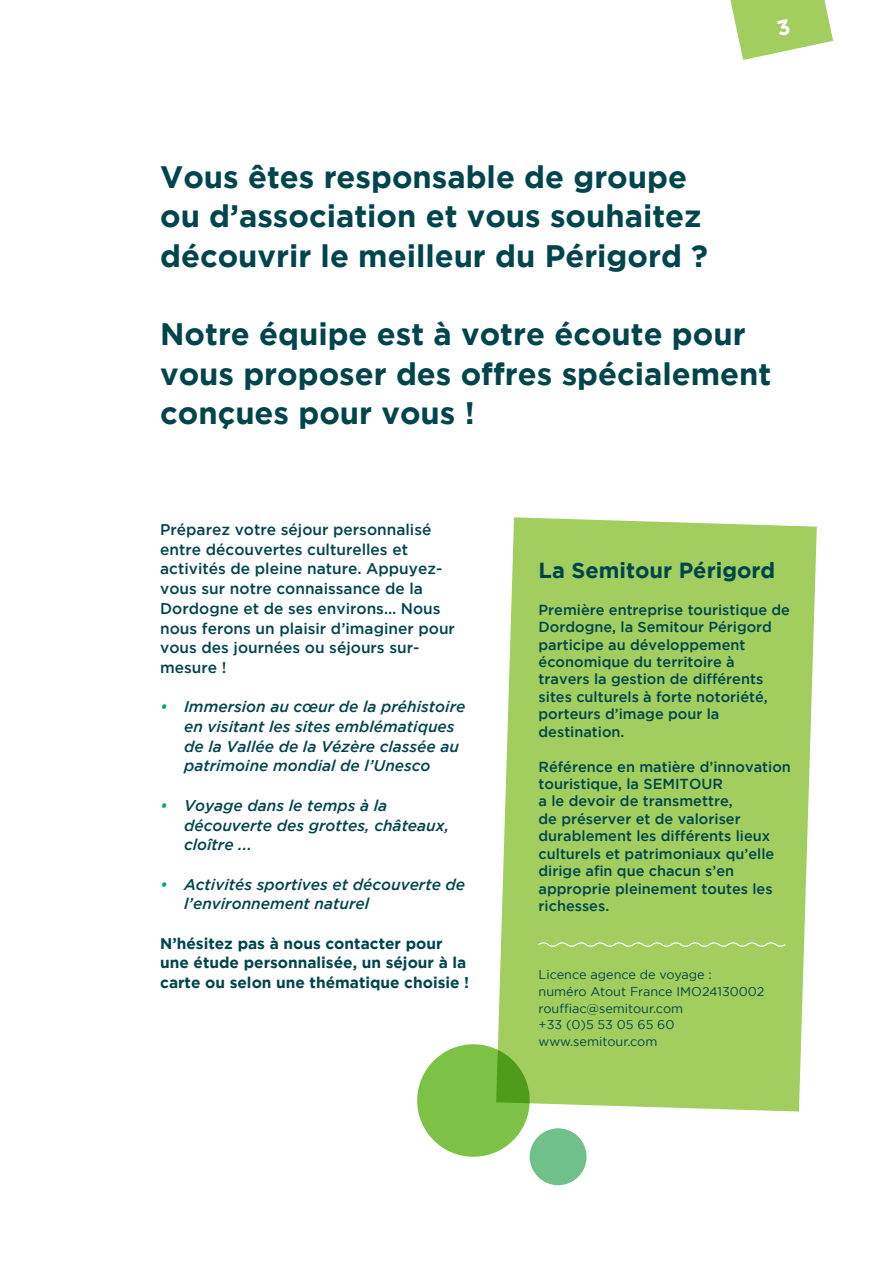
<style>
.page{position:relative;width:893px;height:1263px;background:#fff}
.page>*{position:absolute;margin:0;border:0;box-sizing:border-box;transform-origin:0 0}
.t1{font:700 30.9px/39.5px "Gotham";color:#00454c}
.t2{font:700 21.75px "Gotham";color:#00454c}
.t3{font:italic 500 15.45px/19.6px "Gotham";color:#00454c}
.t4{font:500 15.45px/19.6px "Gotham";color:#00454c}
.t5{font:700 15.45px/19.6px "Gotham";color:#00454c}
.t6{font:500 14.55px/17.4px "Gotham";color:#00454c}
.t7{font:12.6px/17px "Gotham";color:#00454c}
.s1{color:#00a382}
</style>
<div class="page">
<svg style="left:497px;top:517px;width:320px;height:594px;background:#a7d168"></svg>
<div style="left:417px;top:1044px;width:113px;height:113px;background:#7dc247;border-radius:50%"></div>
<div style="left:530px;top:1128px;width:57px;height:57px;background:#6fc089;border-radius:50%"></div>
<svg style="left:537px;top:941px;width:250px;height:7px;background:#b1d67b"></svg>
<svg style="left:730px;top:0;width:103px;height:60px"></svg>
<h1 class="t1" style="left:160px;top:156px;width:549px">Vous êtes responsable de groupe ou d’association et vous souhaitez découvrir le meilleur du Périgord ?</h1>
<h1 class="t1" style="left:160px;top:314px;width:613px">Notre équipe est à votre écoute pour vous proposer des offres spécialement conçues pour vous !</h1>
<p class="t4" style="left:160px;top:519px;width:296px">Préparez votre séjour personnalisé entre découvertes culturelles et activités de pleine nature. Appuyez&shy;vous sur notre connaissance de la<br>Dordogne et de ses environs… Nous nous ferons un plaisir d’imaginer pour vous des journées ou séjours sur&shy;mesure !</p>
<p class="t3" style="left:184px;top:697px;width:283px;text-indent:-24px"><span class="s1">•</span> Immersion au cœur de la préhistoire en visitant les sites emblématiques de la Vallée de la Vézère classée au patrimoine mondial de l’Unesco</p>
<p class="t3" style="left:184px;top:795px;width:267px;text-indent:-24px"><span class="s1">•</span> Voyage dans le temps à la découverte des grottes, châteaux, cloître ...</p>
<p class="t3" style="left:184px;top:874px;width:283px;text-indent:-24px"><span class="s1">•</span> Activités sportives et découverte de l’environnement naturel</p>
<p class="t5" style="left:160px;top:933px;width:311px">N’hésitez pas à nous contacter pour une étude personnalisée, un séjour à la carte ou selon une thématique choisie !</p>
<h2 class="t2" style="left:539px;top:557px;width:238px">La Semitour Périgord</h2>
<p class="t6" style="left:539px;top:601px;width:253px">Première entreprise touristique de<br>Dordogne, la Semitour Périgord participe au développement économique du territoire à<br>travers la gestion de différents sites culturels à forte notoriété, porteurs d’image pour la destination.</p>
<p class="t6" style="left:539px;top:757px;width:254px">Référence en matière d’innovation touristique, la SEMITOUR<br>a le devoir de transmettre,<br>de préserver et de valoriser durablement les différents lieux culturels et patrimoniaux qu’elle dirige afin que chacun s’en approprie pleinement toutes les richesses.</p>
<p class="t7" style="left:539px;top:966px;width:227px">Licence agence de voyage :<br>numéro Atout France IMO24130002 rouffiac@semitour.com<br>+33 (0)5 53 05 65 60 www.semitour.com</p>
</div>
